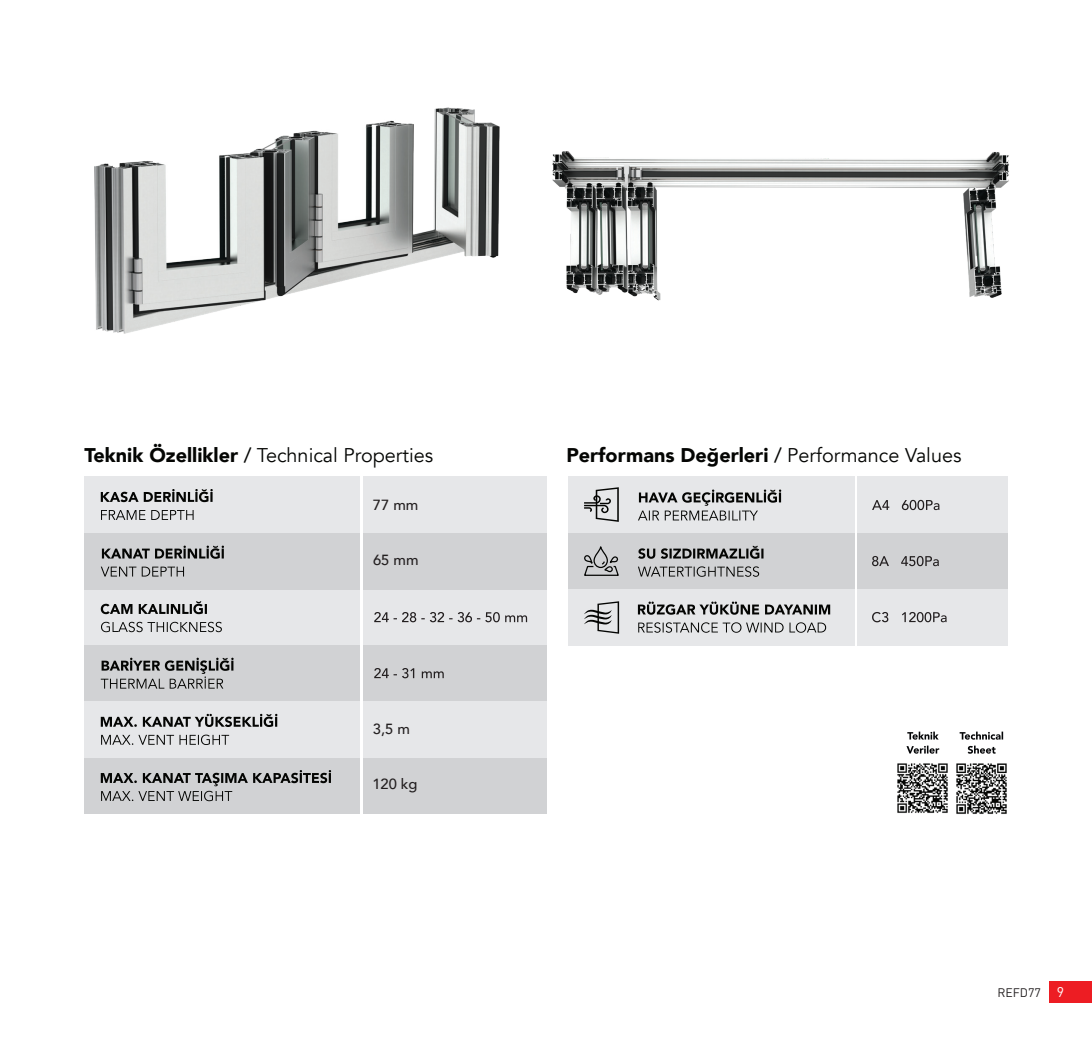
<style>
.page{position:relative;width:1092px;height:1042px;background:#fff}
.page>*{position:absolute;margin:0;border:0;box-sizing:border-box;transform-origin:0 0}
.t1{font:900 19.78px "Avenir";color:#040503}
.t2{font:19.78px "Avenir";color:#040503}
.t3{font:500 14.7px "Avenir";color:#231f20}
.t4{font:12.25px "DIN Pro";color:#231f20}
.s1{font-weight:900}
.s2{font-weight:500}
.s3{font-weight:400}
.s4{font-size:14px;color:#fff}
</style>
<div class="page">
<div style="left:1049px;top:981px;width:42px;height:22px;background:#ed1d23"></div>
<div style="left:567px;top:533px;width:287px;height:56px;background:#d1d2d4"></div>
<div style="left:567px;top:589px;width:287px;height:56px;background:#e6e7e9"></div>
<div style="left:567px;top:477px;width:287px;height:56px;background:#e6e7e9"></div>
<div style="left:857px;top:533px;width:150px;height:56px;background:#d1d2d4"></div>
<div style="left:857px;top:589px;width:150px;height:56px;background:#e6e7e9"></div>
<div style="left:857px;top:477px;width:150px;height:56px;background:#e6e7e9"></div>
<img style="left:94px;top:107px;width:406px;height:227px">
<img style="left:552px;top:151px;width:457px;height:150px">
<div style="left:363px;top:589px;width:183px;height:56px;background:#e6e7e9"></div>
<div style="left:363px;top:645px;width:183px;height:56px;background:#d1d2d4"></div>
<div style="left:363px;top:533px;width:183px;height:56px;background:#d1d2d4"></div>
<div style="left:363px;top:477px;width:183px;height:56px;background:#e6e7e9"></div>
<div style="left:84px;top:589px;width:276px;height:56px;background:#e6e7e9"></div>
<div style="left:84px;top:645px;width:276px;height:56px;background:#d1d2d4"></div>
<div style="left:84px;top:533px;width:276px;height:56px;background:#d1d2d4"></div>
<div style="left:84px;top:477px;width:276px;height:56px;background:#e6e7e9"></div>
<div style="left:84px;top:757px;width:276px;height:56px;background:#d1d2d4"></div>
<div style="left:84px;top:701px;width:276px;height:56px;background:#e6e7e9"></div>
<div style="left:363px;top:757px;width:183px;height:56px;background:#d1d2d4"></div>
<div style="left:363px;top:701px;width:183px;height:56px;background:#e6e7e9"></div>
<svg style="left:374px;top:612px;width:153px;height:10px"></svg>
<svg style="left:374px;top:668px;width:69px;height:10px"></svg>
<img style="left:956px;top:763px;width:51px;height:51px">
<svg style="left:967px;top:745px;width:28px;height:9px"></svg>
<svg style="left:959px;top:731px;width:44px;height:8px"></svg>
<svg style="left:906px;top:745px;width:33px;height:8px"></svg>
<svg style="left:907px;top:731px;width:31px;height:8px"></svg>
<img style="left:897px;top:763px;width:51px;height:50px">
<svg style="left:584px;top:601px;width:35px;height:33px"></svg>
<svg style="left:584px;top:487px;width:34px;height:35px"></svg>
<div style="left:593px;top:546px;width:15px;height:22px;border:1px solid #040503;border-radius:7px"></div>
<svg style="left:584px;top:554px;width:35px;height:22px"></svg>
<svg style="left:638px;top:489px;width:143px;height:31px"></svg>
<svg style="left:101px;top:510px;width:92px;height:10px"></svg>
<svg style="left:101px;top:489px;width:112px;height:13px"></svg>
<svg style="left:101px;top:566px;width:83px;height:10px"></svg>
<svg style="left:102px;top:545px;width:122px;height:14px"></svg>
<svg style="left:101px;top:622px;width:121px;height:10px"></svg>
<svg style="left:101px;top:601px;width:106px;height:13px"></svg>
<svg style="left:101px;top:658px;width:132px;height:30px"></svg>
<svg style="left:101px;top:734px;width:128px;height:11px"></svg>
<svg style="left:101px;top:714px;width:176px;height:13px"></svg>
<svg style="left:101px;top:770px;width:230px;height:31px"></svg>
<svg style="left:638px;top:566px;width:121px;height:11px"></svg>
<svg style="left:638px;top:546px;width:125px;height:13px"></svg>
<svg style="left:638px;top:622px;width:188px;height:11px"></svg>
<svg style="left:638px;top:601px;width:192px;height:14px"></svg>
<svg style="left:872px;top:500px;width:67px;height:10px"></svg>
<svg style="left:872px;top:556px;width:66px;height:10px"></svg>
<svg style="left:872px;top:612px;width:74px;height:10px"></svg>
<p class="t2" style="left:84px;top:443px;width:350px"><span class="s1">Teknik Özellikler</span> <span class="s2">/</span> Technical Properties</p>
<p class="t1" style="left:566px;top:438px;width:396px">Performans Değerleri <span class="s2">/</span> <span class="s3">Performance Values</span></p>
<p class="t3" style="left:373px;top:492px;width:47px">77 mm</p>
<p class="t3" style="left:373px;top:547px;width:47px">65 mm</p>
<p class="t3" style="left:373px;top:716px;width:39px">3,5 m</p>
<p class="t3" style="left:372px;top:771px;width:47px">120 kg</p>
<p class="t4" style="left:997px;top:983px;width:68px">REFD77 <span class="s4">9</span></p>
</div>
